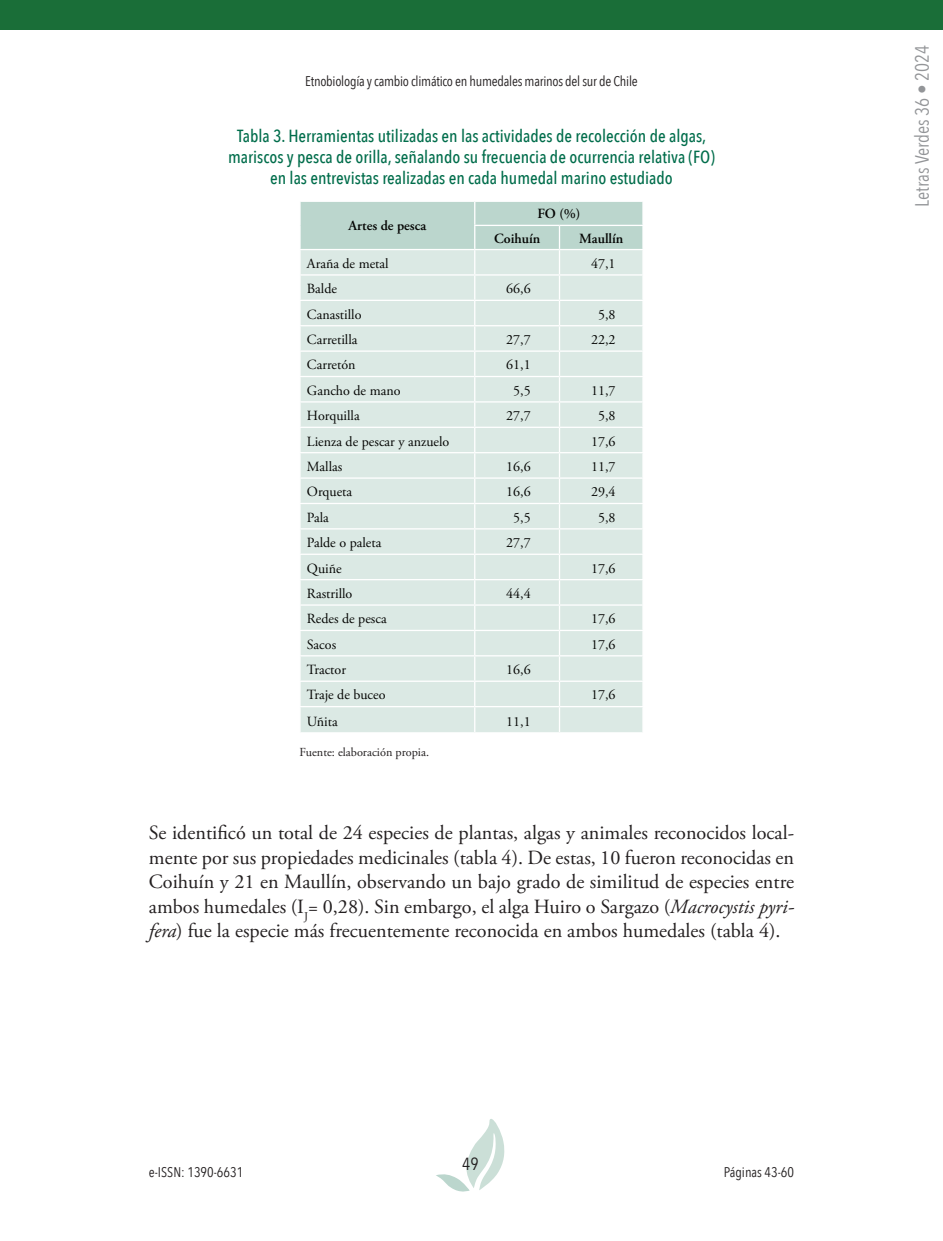
<style>
.page{position:relative;width:943px;height:1241px;background:#fff}
.page>*{position:absolute;margin:0;border:0;box-sizing:border-box;transform-origin:0 0}
.t1{font:20.12px/24.5px "Adobe Garamond Pro";color:#231f20;text-align:justify}
.t2{font:19.25px "Avenir Next Condensed";color:#939598}
.t3{font:500 17.5px/21px "Avenir Next Condensed";color:#006d4b;text-align:center}
.t4{font:17.5px "Avenir Next Condensed";color:#231f20}
.t5{font:14px "Adobe Garamond Pro";color:#040503}
.t6{font:14px "Avenir Next Condensed";letter-spacing:-.02em;color:#231f20}
.t7{font:600 14px/24.2px "Adobe Garamond Pro";color:#040503}
.t8{font:14px "Avenir Next Condensed";color:#231f20}
.t9{font:12.25px "Adobe Garamond Pro";color:#231f20}
.s1{font-style:italic}
</style>
<div class="page">
<svg style="left:436px;top:1119px;width:69px;height:73px"></svg>
<div style="left:0;top:0;width:943px;height:30px;background:#1a6e38"></div>
<svg style="left:300px;top:201px;width:343px;height:531px;background:#d9e7e2"></svg>
<hr style="left:299px;top:274px;width:176px;height:1px;background:#fff">
<hr style="left:475px;top:274px;width:84px;height:1px;background:#fff">
<hr style="left:559px;top:274px;width:84px;height:1px;background:#fff">
<hr style="left:299px;top:299px;width:176px;height:2px;background:#fff">
<hr style="left:475px;top:299px;width:84px;height:2px;background:#fff">
<hr style="left:559px;top:299px;width:84px;height:2px;background:#fff">
<hr style="left:299px;top:325px;width:176px;height:1px;background:#fff">
<hr style="left:475px;top:325px;width:84px;height:1px;background:#fff">
<hr style="left:559px;top:325px;width:84px;height:1px;background:#fff">
<hr style="left:299px;top:350px;width:176px;height:2px;background:#fff">
<hr style="left:475px;top:350px;width:84px;height:2px;background:#fff">
<hr style="left:559px;top:350px;width:84px;height:2px;background:#fff">
<hr style="left:299px;top:376px;width:176px;height:1px;background:#fff">
<hr style="left:475px;top:376px;width:84px;height:1px;background:#fff">
<hr style="left:559px;top:376px;width:84px;height:1px;background:#fff">
<hr style="left:299px;top:401px;width:176px;height:1px;background:#fff">
<hr style="left:475px;top:401px;width:84px;height:1px;background:#fff">
<hr style="left:559px;top:401px;width:84px;height:1px;background:#fff">
<hr style="left:299px;top:426px;width:176px;height:2px;background:#fff">
<hr style="left:475px;top:426px;width:84px;height:2px;background:#fff">
<hr style="left:559px;top:426px;width:84px;height:2px;background:#fff">
<hr style="left:299px;top:452px;width:176px;height:1px;background:#fff">
<hr style="left:475px;top:452px;width:84px;height:1px;background:#fff">
<hr style="left:559px;top:452px;width:84px;height:1px;background:#fff">
<hr style="left:299px;top:477px;width:176px;height:1px;background:#fff">
<hr style="left:475px;top:477px;width:84px;height:1px;background:#fff">
<hr style="left:559px;top:477px;width:84px;height:1px;background:#fff">
<hr style="left:299px;top:502px;width:176px;height:2px;background:#fff">
<hr style="left:475px;top:502px;width:84px;height:2px;background:#fff">
<hr style="left:559px;top:502px;width:84px;height:2px;background:#fff">
<hr style="left:299px;top:528px;width:176px;height:1px;background:#fff">
<hr style="left:475px;top:528px;width:84px;height:1px;background:#fff">
<hr style="left:559px;top:528px;width:84px;height:1px;background:#fff">
<hr style="left:299px;top:553px;width:176px;height:2px;background:#fff">
<hr style="left:475px;top:553px;width:84px;height:2px;background:#fff">
<hr style="left:559px;top:553px;width:84px;height:2px;background:#fff">
<hr style="left:299px;top:579px;width:176px;height:1px;background:#fff">
<hr style="left:475px;top:579px;width:84px;height:1px;background:#fff">
<hr style="left:559px;top:579px;width:84px;height:1px;background:#fff">
<hr style="left:299px;top:604px;width:176px;height:1px;background:#fff">
<hr style="left:475px;top:604px;width:84px;height:1px;background:#fff">
<hr style="left:559px;top:604px;width:84px;height:1px;background:#fff">
<hr style="left:299px;top:629px;width:176px;height:2px;background:#fff">
<hr style="left:475px;top:629px;width:84px;height:2px;background:#fff">
<hr style="left:559px;top:629px;width:84px;height:2px;background:#fff">
<hr style="left:299px;top:655px;width:176px;height:1px;background:#fff">
<hr style="left:475px;top:655px;width:84px;height:1px;background:#fff">
<hr style="left:559px;top:655px;width:84px;height:1px;background:#fff">
<hr style="left:299px;top:680px;width:176px;height:1px;background:#fff">
<hr style="left:475px;top:680px;width:84px;height:1px;background:#fff">
<hr style="left:559px;top:680px;width:84px;height:1px;background:#fff">
<hr style="left:299px;top:705px;width:176px;height:2px;background:#fff">
<hr style="left:475px;top:705px;width:84px;height:2px;background:#fff">
<hr style="left:559px;top:705px;width:84px;height:2px;background:#fff">
<p class="t6" style="left:305px;top:69px;width:334px">Etnobiología y cambio climático en humedales marinos del sur de Chile</p>
<p class="t3" style="left:228px;top:125px;width:488px">Tabla 3. Herramientas utilizadas en las actividades de recolección de algas, mariscos y pesca de orilla, señalando su frecuencia de ocurrencia relativa (FO) en las entrevistas realizadas en cada humedal marino estudiado</p>
<p class="t7" style="left:348px;top:214px;width:79px">Artes de pesca</p>
<p class="t7" style="left:494px;top:202px;width:88px;text-indent:43px">FO (%)<br>Coihuín</p>
<p class="t7" style="left:579px;top:226px;width:46px">Maullín</p>
<p class="t5" style="left:307px;top:255px;width:83px">Araña de metal</p>
<p class="t5" style="left:591px;top:255px;width:26px">47,1</p>
<p class="t5" style="left:307px;top:280px;width:32px">Balde</p>
<p class="t5" style="left:506px;top:280px;width:26px">66,6</p>
<p class="t5" style="left:307px;top:306px;width:56px">Canastillo</p>
<p class="t5" style="left:598px;top:306px;width:19px">5,8</p>
<p class="t5" style="left:307px;top:331px;width:52px">Carretilla</p>
<p class="t5" style="left:506px;top:331px;width:26px">27,7</p>
<p class="t5" style="left:591px;top:331px;width:26px">22,2</p>
<p class="t5" style="left:307px;top:356px;width:50px">Carretón</p>
<p class="t5" style="left:506px;top:356px;width:26px">61,1</p>
<p class="t5" style="left:307px;top:382px;width:95px">Gancho de mano</p>
<p class="t5" style="left:513px;top:382px;width:19px">5,5</p>
<p class="t5" style="left:591px;top:382px;width:26px">11,7</p>
<p class="t5" style="left:307px;top:407px;width:54px">Horquilla</p>
<p class="t5" style="left:506px;top:407px;width:26px">27,7</p>
<p class="t5" style="left:598px;top:407px;width:19px">5,8</p>
<p class="t5" style="left:307px;top:433px;width:144px">Lienza de pescar y anzuelo</p>
<p class="t5" style="left:591px;top:433px;width:26px">17,6</p>
<p class="t5" style="left:307px;top:458px;width:37px">Mallas</p>
<p class="t5" style="left:506px;top:458px;width:26px">16,6</p>
<p class="t5" style="left:591px;top:458px;width:26px">11,7</p>
<p class="t5" style="left:307px;top:483px;width:47px">Orqueta</p>
<p class="t5" style="left:506px;top:483px;width:26px">16,6</p>
<p class="t5" style="left:591px;top:483px;width:26px">29,4</p>
<p class="t5" style="left:307px;top:509px;width:23px">Pala</p>
<p class="t5" style="left:513px;top:509px;width:19px">5,5</p>
<p class="t5" style="left:598px;top:509px;width:19px">5,8</p>
<p class="t5" style="left:307px;top:534px;width:76px">Palde o paleta</p>
<p class="t5" style="left:506px;top:534px;width:26px">27,7</p>
<p class="t5" style="left:307px;top:559px;width:36px">Quiñe</p>
<p class="t5" style="left:591px;top:559px;width:26px">17,6</p>
<p class="t5" style="left:307px;top:585px;width:47px">Rastrillo</p>
<p class="t5" style="left:506px;top:585px;width:26px">44,4</p>
<p class="t5" style="left:307px;top:610px;width:81px">Redes de pesca</p>
<p class="t5" style="left:591px;top:610px;width:26px">17,6</p>
<p class="t5" style="left:307px;top:635px;width:31px">Sacos</p>
<p class="t5" style="left:591px;top:635px;width:26px">17,6</p>
<p class="t5" style="left:307px;top:661px;width:41px">Tractor</p>
<p class="t5" style="left:506px;top:661px;width:26px">16,6</p>
<p class="t5" style="left:307px;top:686px;width:80px">Traje de buceo</p>
<p class="t5" style="left:591px;top:686px;width:26px">17,6</p>
<p class="t5" style="left:307px;top:712px;width:32px">Uñita</p>
<p class="t5" style="left:506px;top:712px;width:26px">11,1</p>
<p class="t9" style="left:299px;top:744px;width:131px">Fuente: elaboración propia.</p>
<p class="t1" style="left:149px;top:821px;width:646px">Se identificó un total de 24 especies de plantas, algas y animales reconocidos local&shy;mente por sus propiedades medicinales (tabla 4). De estas, 10 fueron reconocidas en Coihuín y 21 en Maullín, observando un bajo grado de similitud de especies entre ambos humedales (I<sub>J</sub>= 0,28). Sin embargo, el alga Huiro o Sargazo (<span class="s1">Macrocystis pyri&shy;fera</span>) fue la especie más frecuentemente reconocida en ambos humedales (tabla 4).</p>
<p class="t4" style="left:462px;top:1148px;width:18px">49</p>
<p class="t8" style="left:149px;top:1159px;width:96px">e-ISSN: 1390-6631</p>
<p class="t8" style="left:723px;top:1159px;width:72px">Páginas 43-60</p>
<p class="t2" style="left:905px;top:207px;width:164px;rotate:-90deg">Letras Verdes 36 • 2024</p>
</div>
